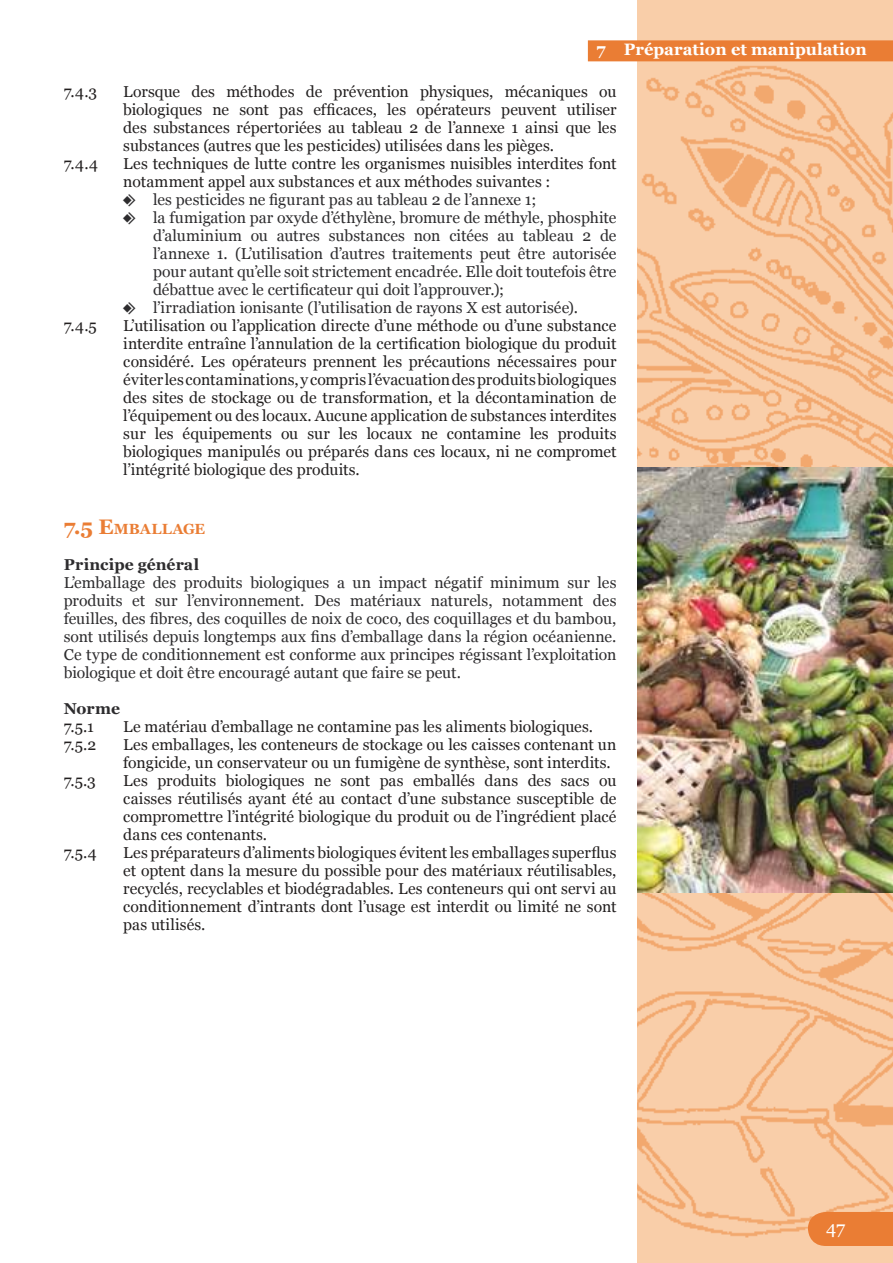
<style>
.page{position:relative;width:893px;height:1263px;background:#fff}
.page>*{position:absolute;margin:0;border:0;box-sizing:border-box;transform-origin:0 0}
.t1{font:18px "Georgia";color:#fff}
.t2{font:700 16.5px "Georgia";color:#fff}
.t3{font:15.75px/18px "Georgia";color:#221f1f;text-align:justify}
.t4{font:15.75px/18px "Georgia";letter-spacing:-.005em;color:#2d2c2e;text-align:justify}
.t5{font:700 15.75px "Georgia";letter-spacing:.005em;color:#2d2c2e}
.t6{font:700 14.7px "Georgia";color:#ea7d34}
.s1{font-family:"Pointers"}
.s2{font-size:21px}
</style>
<div class="page">
<div style="left:638px;top:0;width:255px;height:1263px;background:#f9cea9"></div>
<img style="left:638px;top:61px;width:255px;height:1177px">
<div style="left:588px;top:40px;width:305px;height:21px;background:#ea7d34"></div>
<div style="left:808px;top:1212px;width:85px;height:34px;background:#ea7d34"></div>
<img style="left:638px;top:468px;width:255px;height:425px">
<p class="t2" style="left:596px;top:39px;width:272px">7 Préparation et manipulation</p>
<p class="t3" style="left:64px;top:83px;width:35px">7.4.3</p>
<p class="t3" style="left:123px;top:83px;width:495px">Lorsque des méthodes de prévention physiques, mécaniques ou biologiques ne sont pas efficaces, les opérateurs peuvent utiliser des substances répertoriées au tableau 2 de l’annexe 1 ainsi que les substances (autres que les pesticides) utilisées dans les pièges.</p>
<p class="t3" style="left:64px;top:155px;width:36px">7.4.4</p>
<p class="t3" style="left:123px;top:155px;width:495px">Les techniques de lutte contre les organismes nuisibles interdites font</p>
<p class="t3" style="left:123px;top:173px;width:429px">notamment appel aux substances et aux méthodes suivantes :</p>
<p class="t4" style="left:123px;top:191px;width:415px"><span class="s1">k</span> les pesticides ne figurant pas au tableau 2 de l’annexe 1;</p>
<p class="t4" style="left:123px;top:209px;width:495px"><span class="s1">k</span> la fumigation par oxyde d’éthylène, bromure de méthyle, phosphite</p>
<p class="t4" style="left:153px;top:227px;width:465px">d’aluminium ou autres substances non citées au tableau 2 de</p>
<p class="t4" style="left:153px;top:245px;width:465px">l’annexe 1. (L’utilisation d’autres traitements peut être autorisée</p>
<p class="t4" style="left:153px;top:263px;width:465px">pour autant qu’elle soit strictement encadrée. Elle doit toutefois être</p>
<p class="t4" style="left:153px;top:281px;width:353px">débattue avec le certificateur qui doit l’approuver.);</p>
<p class="t4" style="left:123px;top:299px;width:456px"><span class="s1">k</span> l’irradiation ionisante (l’utilisation de rayons X est autorisée).</p>
<p class="t3" style="left:64px;top:317px;width:35px">7.4.5</p>
<p class="t3" style="left:123px;top:317px;width:495px">L’utilisation ou l’application directe d’une méthode ou d’une substance interdite entraîne l’annulation de la certification biologique du produit considéré. Les opérateurs prennent les précautions nécessaires pour éviter les contaminations, y compris l’évacuation des produits biologiques des sites de stockage ou de transformation, et la décontamination de l’équipement ou des locaux. Aucune application de substances interdites sur les équipements ou sur les locaux ne contamine les produits biologiques manipulés ou préparés dans ces locaux, ni ne compromet l’intégrité biologique des produits.</p>
<p class="t6" style="left:64px;top:520px;width:143px"><span class="s2">7.5 E</span>MBALLAGE</p>
<p class="t5" style="left:64px;top:554px;width:137px">Principe général</p>
<p class="t4" style="left:64px;top:574px;width:554px">L’emballage des produits biologiques a un impact négatif minimum sur les produits et sur l’environnement. Des matériaux naturels, notamment des feuilles, des fibres, des coquilles de noix de coco, des coquillages et du bambou, sont utilisés depuis longtemps aux fins d’emballage dans la région océanienne.<br>Ce type de conditionnement est conforme aux principes régissant l’exploitation biologique et doit être encouragé autant que faire se peut.</p>
<p class="t5" style="left:64px;top:698px;width:58px">Norme</p>
<p class="t3" style="left:64px;top:718px;width:32px">7.5.1</p>
<p class="t3" style="left:123px;top:718px;width:471px">Le matériau d’emballage ne contamine pas les aliments biologiques.</p>
<p class="t3" style="left:64px;top:736px;width:34px">7.5.2</p>
<p class="t3" style="left:123px;top:736px;width:495px">Les emballages, les conteneurs de stockage ou les caisses contenant un fongicide, un conservateur ou un fumigène de synthèse, sont interdits.</p>
<p class="t3" style="left:64px;top:772px;width:34px">7.5.3</p>
<p class="t3" style="left:123px;top:772px;width:495px">Les produits biologiques ne sont pas emballés dans des sacs ou caisses réutilisés ayant été au contact d’une substance susceptible de compromettre l’intégrité biologique du produit ou de l’ingrédient placé dans ces contenants.</p>
<p class="t3" style="left:64px;top:844px;width:35px">7.5.4</p>
<p class="t3" style="left:123px;top:844px;width:495px">Les préparateurs d’aliments biologiques évitent les emballages superflus et optent dans la mesure du possible pour des matériaux réutilisables, recyclés, recyclables et biodégradables. Les conteneurs qui ont servi au conditionnement d’intrants dont l’usage est interdit ou limité ne sont pas utilisés.</p>
<p class="t1" style="left:826px;top:1217px;width:21px">47</p>
</div>
